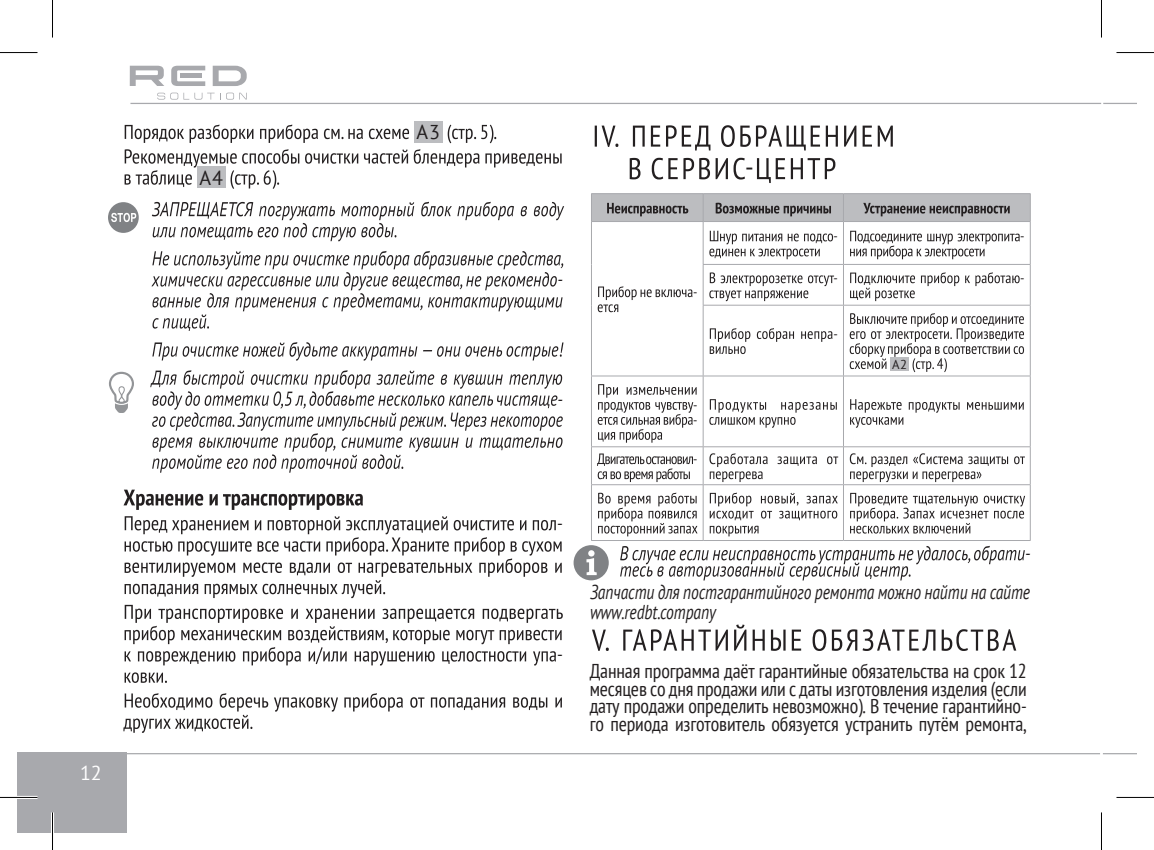
<style>
.page{position:relative;width:1154px;height:850px;background:#fff}
.page>*{position:absolute;margin:0;border:0;box-sizing:border-box;transform-origin:0 0}
.t1{font:condensed 30px "PT Sans";color:#231f20}
.t2{font:condensed 20px/17.5px "PT Sans";letter-spacing:-.005em;color:#231f20;text-align:justify}
.t3{font:italic 20px/38.2px "PT Sans";letter-spacing:-.005em;color:#231f20;text-align:right;scale:.8 1}
.t4{font:italic 20px "PT Sans";letter-spacing:-.005em;color:#231f20;scale:.78 1}
.t5{font:20px "PT Sans";color:#231f20}
.t6{font:20px "PT Sans";color:#fff}
.t7{font:condensed 15px/15px "PT Sans";color:#231f20}
.t8{font:12.75px "PT Sans";color:#231f20}
</style>
<div class="page">
<div style="left:17px;top:752px;width:110px;height:80px;background:#a8a9ad"></div>
<hr style="left:130px;top:103px;width:971px;height:1px;background:#a8a9ad">
<hr style="left:102px;top:752px;width:998px;height:2px;background:#a8a9ad">
<hr style="left:1103px;top:103px;width:34px;height:1px;background:#a8a9ad">
<hr style="left:1103px;top:752px;width:34px;height:2px;background:#a8a9ad">
<svg style="left:125px;top:124px;width:284px;height:19px"></svg>
<div style="left:414px;top:121px;width:28px;height:21px;background:#bcbdc0"></div>
<svg style="left:448px;top:125px;width:48px;height:18px"></svg>
<svg style="left:125px;top:149px;width:437px;height:40px"></svg>
<svg style="left:152px;top:201px;width:412px;height:40px"></svg>
<svg style="left:151px;top:251px;width:412px;height:80px"></svg>
<svg style="left:152px;top:342px;width:411px;height:18px"></svg>
<svg style="left:150px;top:370px;width:413px;height:102px"></svg>
<svg style="left:124px;top:489px;width:239px;height:20px"></svg>
<svg style="left:125px;top:516px;width:437px;height:82px"></svg>
<svg style="left:125px;top:604px;width:438px;height:61px"></svg>
<svg style="left:125px;top:672px;width:42px;height:10px"></svg>
<svg style="left:123px;top:693px;width:439px;height:39px"></svg>
<svg style="left:108px;top:202px;width:31px;height:31px"></svg>
<svg style="left:109px;top:371px;width:25px;height:42px"></svg>
<svg style="left:595px;top:125px;width:23px;height:22px"></svg>
<svg style="left:633px;top:125px;width:260px;height:25px"></svg>
<svg style="left:630px;top:158px;width:115px;height:21px"></svg>
<svg style="left:757px;top:158px;width:78px;height:25px"></svg>
<hr style="left:591px;top:221px;width:112px;height:1px;background:#a8a9ad">
<hr style="left:591px;top:222px;width:1px;height:42px;background:#a8a9ad">
<hr style="left:703px;top:221px;width:140px;height:1px;background:#a8a9ad">
<hr style="left:703px;top:222px;width:1px;height:42px;background:#a8a9ad">
<hr style="left:843px;top:221px;width:187px;height:1px;background:#a8a9ad">
<hr style="left:843px;top:222px;width:1px;height:42px;background:#a8a9ad">
<hr style="left:1030px;top:222px;width:1px;height:42px;background:#a8a9ad">
<hr style="left:591px;top:264px;width:1px;height:41px;background:#a8a9ad">
<hr style="left:703px;top:264px;width:140px;height:1px;background:#a8a9ad">
<hr style="left:703px;top:264px;width:1px;height:41px;background:#a8a9ad">
<hr style="left:843px;top:264px;width:187px;height:1px;background:#a8a9ad">
<hr style="left:843px;top:264px;width:1px;height:41px;background:#a8a9ad">
<hr style="left:1030px;top:264px;width:1px;height:41px;background:#a8a9ad">
<hr style="left:591px;top:305px;width:1px;height:70px;background:#a8a9ad">
<hr style="left:703px;top:304px;width:140px;height:1px;background:#a8a9ad">
<hr style="left:703px;top:305px;width:1px;height:70px;background:#a8a9ad">
<hr style="left:843px;top:304px;width:187px;height:1px;background:#a8a9ad">
<hr style="left:843px;top:305px;width:1px;height:70px;background:#a8a9ad">
<hr style="left:1030px;top:305px;width:1px;height:70px;background:#a8a9ad">
<hr style="left:591px;top:375px;width:112px;height:1px;background:#a8a9ad">
<hr style="left:591px;top:376px;width:1px;height:70px;background:#a8a9ad">
<hr style="left:703px;top:375px;width:140px;height:1px;background:#a8a9ad">
<hr style="left:703px;top:376px;width:1px;height:70px;background:#a8a9ad">
<hr style="left:843px;top:375px;width:187px;height:1px;background:#a8a9ad">
<hr style="left:843px;top:376px;width:1px;height:70px;background:#a8a9ad">
<hr style="left:1030px;top:376px;width:1px;height:70px;background:#a8a9ad">
<hr style="left:591px;top:446px;width:112px;height:1px;background:#a8a9ad">
<hr style="left:591px;top:447px;width:1px;height:37px;background:#a8a9ad">
<hr style="left:703px;top:446px;width:140px;height:1px;background:#a8a9ad">
<hr style="left:703px;top:447px;width:1px;height:37px;background:#a8a9ad">
<hr style="left:843px;top:446px;width:187px;height:1px;background:#a8a9ad">
<hr style="left:843px;top:447px;width:1px;height:37px;background:#a8a9ad">
<hr style="left:1030px;top:447px;width:1px;height:37px;background:#a8a9ad">
<hr style="left:591px;top:484px;width:112px;height:1px;background:#a8a9ad">
<hr style="left:591px;top:485px;width:1px;height:55px;background:#a8a9ad">
<hr style="left:703px;top:484px;width:140px;height:1px;background:#a8a9ad">
<hr style="left:703px;top:485px;width:1px;height:55px;background:#a8a9ad">
<hr style="left:843px;top:484px;width:187px;height:1px;background:#a8a9ad">
<hr style="left:843px;top:485px;width:1px;height:55px;background:#a8a9ad">
<hr style="left:1030px;top:485px;width:1px;height:55px;background:#a8a9ad">
<hr style="left:591px;top:540px;width:112px;height:1px;background:#a8a9ad">
<hr style="left:703px;top:540px;width:140px;height:1px;background:#a8a9ad">
<hr style="left:843px;top:540px;width:187px;height:1px;background:#a8a9ad">
<svg style="left:591px;top:193px;width:440px;height:28px;background:#a7a8ab"></svg>
<svg style="left:598px;top:286px;width:94px;height:26px"></svg>
<svg style="left:709px;top:231px;width:124px;height:28px"></svg>
<svg style="left:850px;top:231px;width:170px;height:28px"></svg>
<svg style="left:709px;top:272px;width:125px;height:29px"></svg>
<svg style="left:850px;top:272px;width:170px;height:29px"></svg>
<svg style="left:710px;top:328px;width:122px;height:26px"></svg>
<svg style="left:850px;top:313px;width:174px;height:59px"></svg>
<svg style="left:598px;top:384px;width:99px;height:58px"></svg>
<svg style="left:709px;top:399px;width:128px;height:28px"></svg>
<svg style="left:850px;top:399px;width:174px;height:28px"></svg>
<svg style="left:597px;top:453px;width:96px;height:29px"></svg>
<svg style="left:709px;top:453px;width:129px;height:29px"></svg>
<svg style="left:850px;top:453px;width:175px;height:29px"></svg>
<svg style="left:598px;top:492px;width:99px;height:44px"></svg>
<svg style="left:710px;top:492px;width:128px;height:44px"></svg>
<svg style="left:850px;top:492px;width:175px;height:41px"></svg>
<svg style="left:620px;top:545px;width:405px;height:35px"></svg>
<svg style="left:573px;top:545px;width:36px;height:35px"></svg>
<hr style="left:0;top:795px;width:38px;height:3px;background:#fff">
<hr style="left:51px;top:812px;width:3px;height:37px;background:#fff">
<hr style="left:0;top:52px;width:38px;height:1px;background:#000">
<hr style="left:1116px;top:52px;width:38px;height:1px;background:#000">
<hr style="left:0;top:796px;width:38px;height:1px;background:#000">
<hr style="left:1116px;top:796px;width:38px;height:1px;background:#000">
<hr style="left:52px;top:0;width:1px;height:38px;background:#000">
<hr style="left:52px;top:812px;width:1px;height:37px;background:#000">
<hr style="left:1101px;top:0;width:1px;height:38px;background:#000">
<hr style="left:1101px;top:812px;width:1px;height:37px;background:#000">
<svg style="left:130px;top:66px;width:34px;height:20px"></svg>
<svg style="left:213px;top:66px;width:34px;height:20px"></svg>
<svg style="left:171px;top:66px;width:34px;height:20px"></svg>
<hr style="left:181px;top:74px;width:21px;height:4px;background:#a8a9ad">
<svg style="left:157px;top:93px;width:8px;height:6px"></svg>
<svg style="left:183px;top:93px;width:38px;height:6px"></svg>
<svg style="left:239px;top:93px;width:8px;height:6px"></svg>
<svg style="left:592px;top:629px;width:17px;height:21px"></svg>
<svg style="left:623px;top:624px;width:393px;height:26px"></svg>
<p class="t5" style="left:199px;top:165px;width:25px">A4</p>
<p class="t6" style="left:80px;top:760px;width:23px">12</p>
<p class="t5" style="left:416px;top:119px;width:25px">A3</p>
<p class="t3" style="left:557px;top:260px;width:8px">-</p>
<p class="t3" style="left:557px;top:379px;width:8px">-</p>
<p class="t2" style="left:557px;top:513px;width:7px">-</p>
<p class="t2" style="left:557px;top:644px;width:7px">-</p>
<p class="t7" style="left:693px;top:284px;width:6px">-</p>
<p class="t7" style="left:693px;top:396px;width:6px">- -</p>
<p class="t7" style="left:693px;top:450px;width:6px">-</p>
<h1 class="t1" style="left:745px;top:147px;width:10px">-</h1>
<p class="t7" style="left:833px;top:228px;width:6px">-</p>
<p class="t7" style="left:1020px;top:228px;width:6px">-</p>
<p class="t7" style="left:833px;top:270px;width:6px">-</p>
<p class="t7" style="left:1020px;top:270px;width:6px">-</p>
<p class="t7" style="left:833px;top:325px;width:6px">-</p>
<p class="t8" style="left:892px;top:356px;width:17px">A2</p>
<p class="t3" style="left:590px;top:533px;width:552px">-<br>Запчасти для постгарантийного ремонта можно найти на сайте</p>
<p class="t4" style="left:590px;top:598px;width:163px">www.redbt.company</p>
<p class="t2" style="left:590px;top:661px;width:439px">Данная программа даёт гарантийные обязательства на срок 12 месяцев со дня продажи или с даты изготовления изделия (если дату продажи определить невозможно). В течение гарантийно&shy;го периода изготовитель обязуется устранить путём ремонта,</p>
</div>
